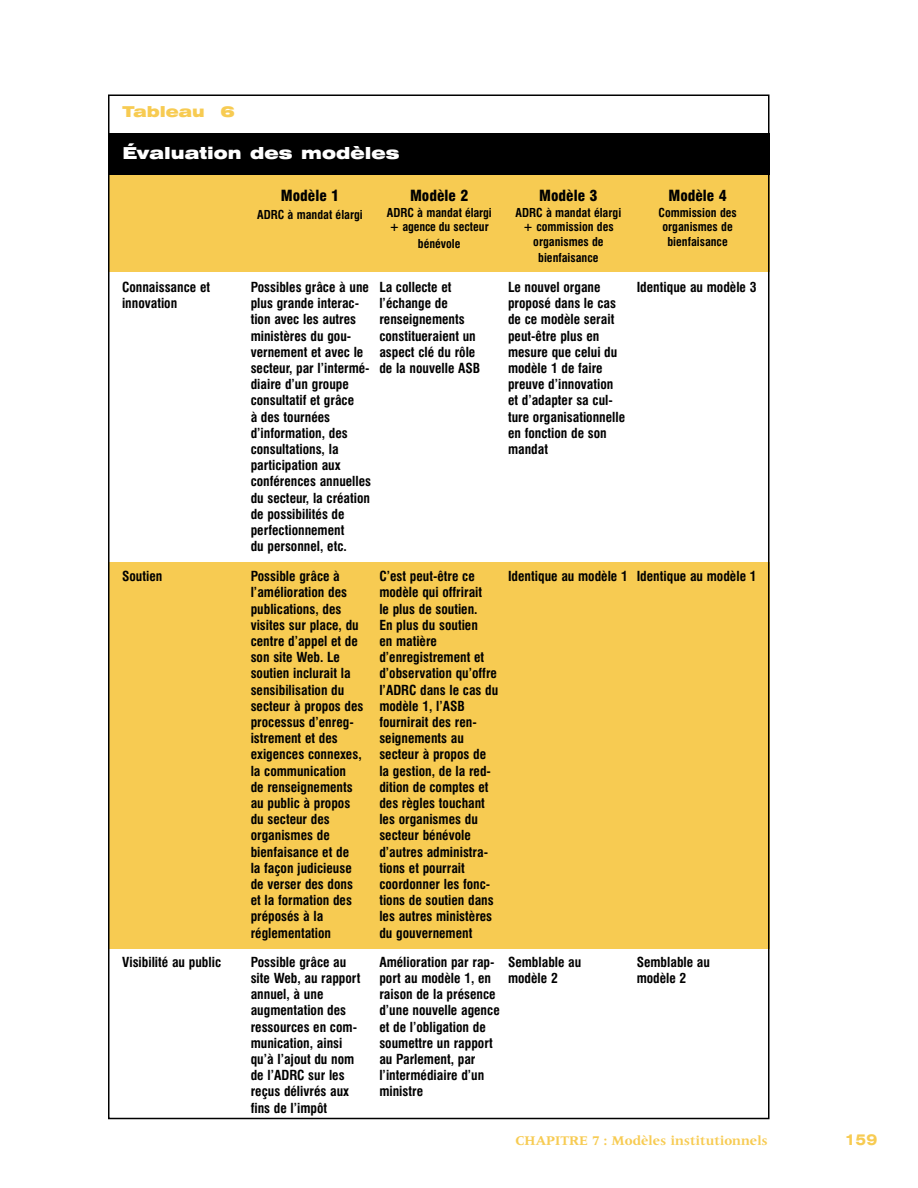
<style>
.page{position:relative;width:918px;height:1188px;background:#fff}
.page>*{position:absolute;margin:0;border:0;box-sizing:border-box;transform-origin:0 0}
.t1{font:900 expanded 16.5px "Swiss 721 BT";color:#fff}
.t2{font:900 condensed 15px "Swiss 721 BT";color:#000}
.t3{font:900 expanded 15px "Swiss 721 BT";color:#f7cb52}
.t4{font:700 expanded 15px "Swiss 721 BT";color:#f7cb52}
.t5{font:700 condensed 13.5px/16.2px "Swiss 721 BT";color:#000}
.t6{font:700 13.5px "Latin 725 BT";color:#f7cb52}
.t7{font:700 condensed 12px/14.4px "Swiss 721 BT";color:#000;text-align:center}
</style>
<div class="page">
<div style="left:109px;top:562px;width:661px;height:387px;background:#f7cb52"></div>
<div style="left:109px;top:133px;width:661px;height:44px;background:#000"></div>
<div style="left:109px;top:176px;width:661px;height:96px;background:#f7cb52"></div>
<p class="t3" style="left:122px;top:106px;width:114px">Tableau 6</p>
<p class="t1" style="left:122px;top:147px;width:279px">Évaluation des modèles</p>
<p class="t2" style="left:281px;top:190px;width:60px">Modèle 1</p>
<p class="t7" style="left:257px;top:208px;width:107px">ADRC à mandat élargi</p>
<p class="t2" style="left:410px;top:190px;width:60px">Modèle 2</p>
<p class="t7" style="left:387px;top:206px;width:106px;text-align:left">ADRC à mandat élargi + agence du secteur</p>
<p class="t7" style="left:418px;top:237px;width:44px">bénévole</p>
<p class="t2" style="left:539px;top:190px;width:60px">Modèle 3</p>
<p class="t7" style="left:516px;top:206px;width:107px">ADRC à mandat élargi + commission des organismes de</p>
<p class="t7" style="left:538px;top:252px;width:62px">bienfaisance</p>
<p class="t2" style="left:668px;top:190px;width:60px">Modèle 4</p>
<p class="t7" style="left:658px;top:206px;width:80px">Commission des organismes de bienfaisance</p>
<p class="t5" style="left:122px;top:280px;width:90px">Connaissance et innovation</p>
<p class="t5" style="left:251px;top:280px;width:122px">Possibles grâce à une plus grande interac&shy;tion avec les autres ministères du gou&shy;vernement et avec le secteur, par l’intermé&shy;diaire d’un groupe consultatif et grâce<br>à des tournées d’information, des consultations, la participation aux conférences annuelles du secteur, la création de possibilités de perfectionnement<br>du personnel, etc.</p>
<p class="t5" style="left:379px;top:280px;width:102px">La collecte et l’échange de renseignements constitueraient un aspect clé du rôle de la nouvelle ASB</p>
<p class="t5" style="left:508px;top:280px;width:119px">Le nouvel organe proposé dans le cas de ce modèle serait peut-être plus en mesure que celui du modèle 1 de faire preuve d’innovation et d’adapter sa cul&shy;ture organisationnelle en fonction de son mandat</p>
<p class="t5" style="left:637px;top:280px;width:121px">Identique au modèle 3</p>
<p class="t5" style="left:122px;top:569px;width:42px">Soutien</p>
<p class="t5" style="left:251px;top:569px;width:114px">Possible grâce à l’amélioration des publications, des visites sur place, du centre d’appel et de son site Web. Le soutien inclurait la sensibilisation du secteur à propos des processus d’enreg&shy;istrement et des exigences connexes, la communication<br>de renseignements au public à propos du secteur des organismes de bienfaisance et de<br>la façon judicieuse de verser des dons et la formation des préposés à la réglementation</p>
<p class="t5" style="left:379px;top:569px;width:120px">C’est peut-être ce modèle qui offrirait<br>le plus de soutien.<br>En plus du soutien<br>en matière d’enregistrement et d’observation qu’offre l’ADRC dans le cas du modèle 1, l’ASB fournirait des ren&shy;seignements au secteur à propos de la gestion, de la red&shy;dition de comptes et des règles touchant les organismes du secteur bénévole d’autres administra&shy;tions et pourrait coordonner les fonc&shy;tions de soutien dans les autres ministères du gouvernement</p>
<p class="t5" style="left:508px;top:569px;width:250px">Identique au modèle 1 Identique au modèle 1</p>
<p class="t5" style="left:122px;top:955px;width:101px">Visibilité au public</p>
<p class="t5" style="left:251px;top:955px;width:111px">Possible grâce au site Web, au rapport annuel, à une augmentation des ressources en com&shy;munication, ainsi qu’à l’ajout du nom de l’ADRC sur les reçus délivrés aux fins de l’impôt</p>
<p class="t5" style="left:379px;top:955px;width:122px">Amélioration par rap&shy;port au modèle 1, en raison de la présence d’une nouvelle agence et de l’obligation de soumettre un rapport au Parlement, par l’intermédiaire d’un ministre</p>
<p class="t5" style="left:508px;top:955px;width:75px">Semblable au modèle 2</p>
<p class="t5" style="left:637px;top:955px;width:75px">Semblable au modèle 2</p>
<p class="t6" style="left:515px;top:1135px;width:254px">CHAPITRE 7 : Modèles institutionnels</p>
<p class="t4" style="left:845px;top:1134px;width:34px">159</p>
</div>
